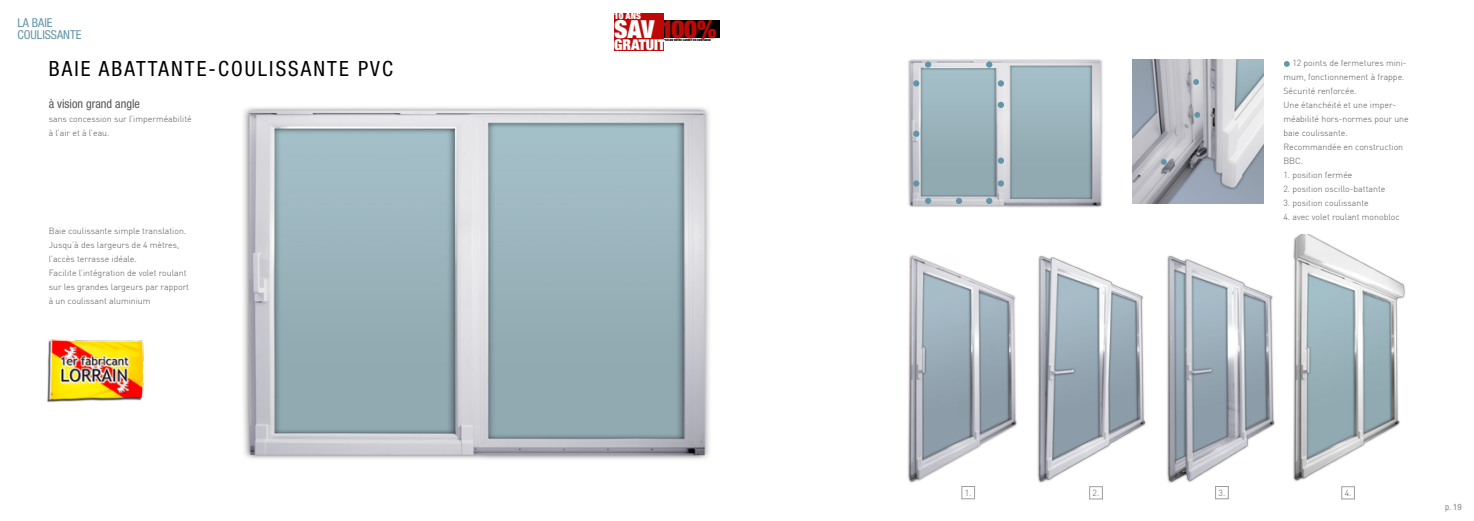
<style>
.page{position:relative;width:1474px;height:521px;background:#fff}
.page>*{position:absolute;margin:0;border:0;box-sizing:border-box;transform-origin:0 0}
.t1{font:900 expanded 24.94px "Helvetica Neue";letter-spacing:-.02em;color:#bc0908}
.t2{font:condensed 21px "Helvetica Neue";letter-spacing:.1em;color:#000}
.t3{font:900 expanded 14.96px "Helvetica Neue";color:#fff}
.t4{font:condensed 12.25px/12.2px "Helvetica Neue";color:#6295a7}
.t5{font:condensed 12.25px "Helvetica Neue";color:#565656}
.t6{font:900 expanded 9.01px "Helvetica Neue";color:#fff}
.t7{font:300 8.75px/14px "DIN";color:#565656}
.t8{font:condensed 8.75px "Helvetica Neue";color:#828282}
.t9{font:900 expanded 2.98px "Helvetica Neue";color:#000}
.s1{color:#fff}
</style>
<div class="page">
<img style="left:243px;top:107px;width:467px;height:352px">
<div style="left:663px;top:20px;width:56px;height:18px;background:#000"></div>
<div style="left:614px;top:13px;width:49px;height:37px;background:#bc0908"></div>
<img style="left:907px;top:255px;width:110px;height:228px">
<img style="left:1037px;top:255px;width:109px;height:228px">
<img style="left:1167px;top:255px;width:108px;height:228px">
<img style="left:1293px;top:235px;width:112px;height:247px">
<img style="left:1132px;top:60px;width:131px;height:144px">
<svg style="left:1160px;top:159px;width:6px;height:6px"></svg>
<svg style="left:1194px;top:112px;width:6px;height:6px"></svg>
<svg style="left:1193px;top:79px;width:5px;height:6px"></svg>
<img style="left:908px;top:59px;width:195px;height:149px">
<div style="left:925px;top:61px;width:6px;height:7px;background:#6295a7;border-radius:50%"></div>
<div style="left:986px;top:61px;width:6px;height:7px;background:#6295a7;border-radius:50%"></div>
<svg style="left:925px;top:198px;width:6px;height:6px"></svg>
<div style="left:955px;top:198px;width:7px;height:6px;background:#6295a7;border-radius:50%"></div>
<svg style="left:986px;top:198px;width:6px;height:6px"></svg>
<div style="left:997px;top:80px;width:7px;height:7px;background:#6295a7;border-radius:50%"></div>
<div style="left:997px;top:157px;width:7px;height:7px;background:#6295a7;border-radius:50%"></div>
<div style="left:997px;top:180px;width:7px;height:7px;background:#6295a7;border-radius:50%"></div>
<div style="left:913px;top:80px;width:6px;height:7px;background:#6295a7;border-radius:50%"></div>
<svg style="left:913px;top:131px;width:6px;height:6px"></svg>
<div style="left:913px;top:180px;width:6px;height:7px;background:#6295a7;border-radius:50%"></div>
<div style="left:997px;top:102px;width:7px;height:6px;background:#6295a7;border-radius:50%"></div>
<div style="left:961px;top:486px;width:13px;height:13px;border:1px solid #9c9d9d"></div>
<div style="left:1215px;top:486px;width:13px;height:13px;border:1px solid #9c9d9d"></div>
<div style="left:1089px;top:486px;width:13px;height:13px;border:1px solid #9c9d9d"></div>
<div style="left:1341px;top:486px;width:13px;height:13px;border:1px solid #9c9d9d"></div>
<svg style="left:1284px;top:61px;width:5px;height:6px"></svg>
<img style="left:47px;top:339px;width:97px;height:63px">
<h3 class="t4" style="left:17px;top:16px;width:65px">LA BAIE<br>COULISSANTE</h3>
<h2 class="t2" style="left:49px;top:57px;width:24px">Baie</h2>
<h2 class="t2" style="left:99px;top:57px;width:132px">ABATTANTE-coulissante</h2>
<h2 class="t2" style="left:358px;top:57px;width:36px">PVC</h2>
<h3 class="t5" style="left:49px;top:96px;width:93px">à vision grand angle</h3>
<p class="t7" style="left:49px;top:111px;width:144px">sans concession sur l’imperméabilité à l’air et à l’eau.</p>
<p class="t7" style="left:49px;top:223px;width:142px">Baie coulissante simple translation.<br>Jusqu’à des largeurs de 4 mètres, l’accès terrasse idéale.<br>Facilite l’intégration de volet roulant sur les grandes largeurs par rapport à un coulissant aluminium</p>
<p class="t6" style="left:614px;top:10px;width:28px">10 ANS</p>
<h1 class="t1" style="left:614px;top:13px;width:104px"><span class="s1">SAV</span> 100%</h1>
<h3 class="t3" style="left:614px;top:35px;width:52px">GRATUIT</h3>
<p class="t9" style="left:664px;top:38px;width:49px">*SELON NOTRE CARNET DE CONFIANCE</p>
<p class="t7" style="left:1283px;top:56px;width:127px;text-indent:9px">12 points de fermetures mini&shy;mum, fonctionnement à frappe.<br>Sécurité renforcée.<br>Une étanchéité et une imper&shy;méabilité hors-normes pour une baie coulissante.<br>Recommandée en construction<br>BBC.</p>
<p class="t7" style="left:1283px;top:168px;width:71px">1. position fermée</p>
<p class="t7" style="left:1283px;top:182px;width:103px">2. position oscillo-battante</p>
<p class="t7" style="left:1283px;top:196px;width:87px">3. position coulissante</p>
<p class="t7" style="left:1283px;top:210px;width:118px">4. avec volet roulant monobloc</p>
<p class="t7" style="left:964px;top:486px;width:8px">1.</p>
<p class="t7" style="left:1092px;top:486px;width:8px">2.</p>
<p class="t7" style="left:1218px;top:486px;width:8px">3.</p>
<p class="t7" style="left:1344px;top:486px;width:8px">4.</p>
<p class="t8" style="left:1445px;top:502px;width:18px">p. 19</p>
</div>
